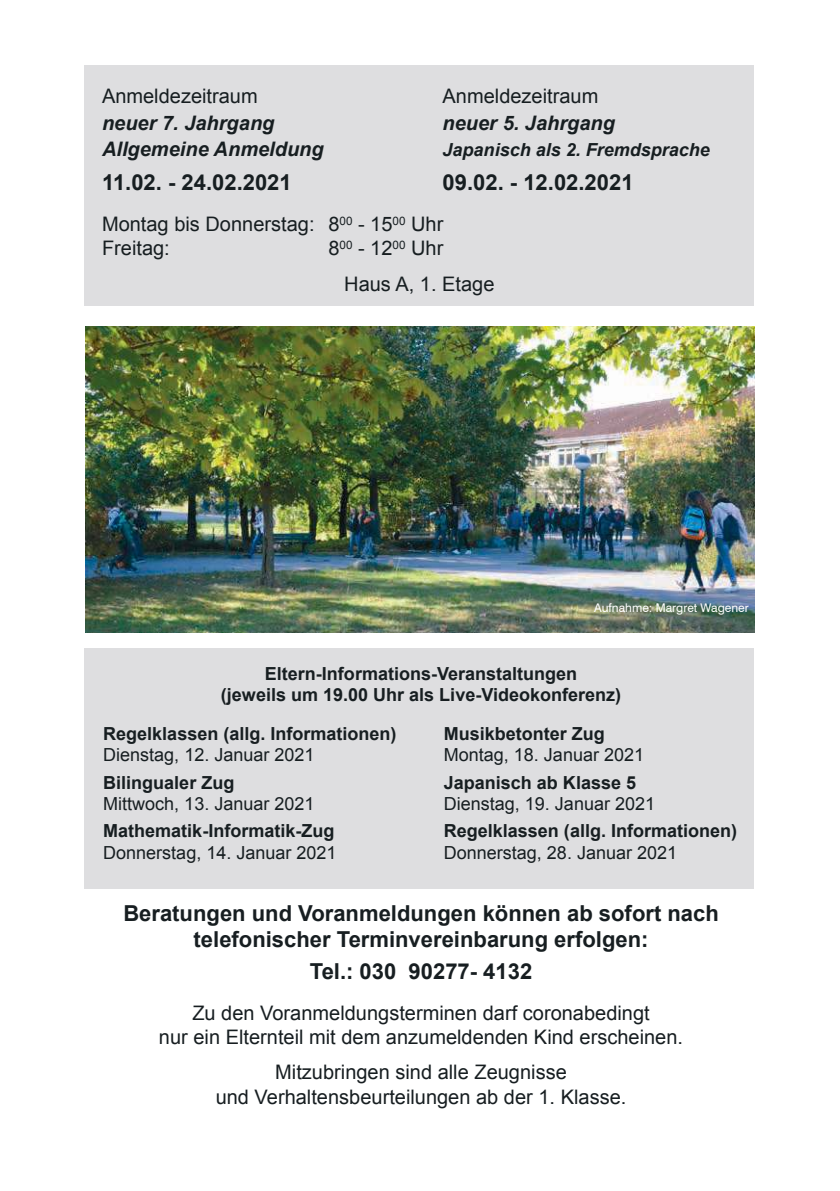
<style>
.page{position:relative;width:840px;height:1191px;background:#fff}
.page>*{position:absolute;margin:0;border:0;box-sizing:border-box;transform-origin:0 0}
.t1{font:700 22px/26.4px "Arial";color:#171e21;text-align:center}
.t2{font:20px/24px "Arial";color:#171e21;text-align:center}
.t3{font:italic 700 20px "Arial";color:#171e21}
.t4{font:700 18px/21.6px "Arial";color:#171e21;text-align:center}
.t5{font:18px "Arial";color:#171e21}
.t6{font:italic 700 18px "Arial";color:#171e21}
.t7{font:12px "Swiss 721 BT";color:#fff}
</style>
<div class="page">
<img style="left:85px;top:326px;width:668px;height:306px">
<div style="left:84px;top:65px;width:669px;height:241px;background:#dedee0"></div>
<div style="left:84px;top:647px;width:669px;height:241px;background:#dedee0"></div>
<p class="t2" style="left:102px;top:86px;width:157px">Anmeldezeitraum</p>
<p class="t2" style="left:442px;top:86px;width:157px">Anmeldezeitraum</p>
<p class="t3" style="left:102px;top:115px;width:174px">neuer 7. Jahrgang</p>
<p class="t3" style="left:442px;top:115px;width:174px">neuer 5. Jahrgang</p>
<p class="t3" style="left:102px;top:142px;width:223px">Allgemeine Anmeldung</p>
<p class="t6" style="left:442px;top:143px;width:269px">Japanisch als 2. Fremdsprache</p>
<p class="t1" style="left:102px;top:171px;width:191px">11.02. - 24.02.2021</p>
<p class="t1" style="left:442px;top:171px;width:192px">09.02. - 12.02.2021</p>
<p class="t2" style="left:102px;top:214px;width:342px;text-align:left">Montag bis Donnerstag: 8<sup>00</sup> - 15<sup>00</sup> Uhr<br>Freitag:</p>
<p class="t2" style="left:344px;top:232px;width:152px;line-height:35.4px;text-align:left;text-indent:-16px">8<sup>00</sup> - 12<sup>00</sup> Uhr<br>Haus A, 1. Etage</p>
<p class="t7" style="left:594px;top:603px;width:156px">Aufnahme: Margret Wagener</p>
<p class="t4" style="left:221px;top:664px;width:401px">Eltern-Informations-Veranstaltungen<br>(jeweils um 19.00 Uhr als Live-Videokonferenz)</p>
<p class="t4" style="left:103px;top:724px;width:295px">Regelklassen (allg. Informationen)</p>
<p class="t4" style="left:443px;top:724px;width:163px">Musikbetonter Zug</p>
<p class="t5" style="left:103px;top:748px;width:213px">Dienstag, 12. Januar 2021</p>
<p class="t5" style="left:443px;top:748px;width:202px">Montag, 18. Januar 2021</p>
<p class="t4" style="left:103px;top:773px;width:133px">Bilingualer Zug</p>
<p class="t4" style="left:443px;top:773px;width:194px">Japanisch ab Klasse 5</p>
<p class="t5" style="left:103px;top:797px;width:213px">Mittwoch, 13. Januar 2021</p>
<p class="t5" style="left:443px;top:797px;width:213px">Dienstag, 19. Januar 2021</p>
<p class="t4" style="left:103px;top:822px;width:233px">Mathematik-Informatik-Zug</p>
<p class="t4" style="left:443px;top:822px;width:295px">Regelklassen (allg. Informationen)</p>
<p class="t5" style="left:103px;top:846px;width:235px">Donnerstag, 14. Januar 2021</p>
<p class="t5" style="left:443px;top:846px;width:235px">Donnerstag, 28. Januar 2021</p>
<p class="t1" style="left:123px;top:901px;width:596px">Beratungen und Voranmeldungen können ab sofort nach telefonischer Terminvereinbarung erfolgen:</p>
<p class="t1" style="left:310px;top:960px;width:224px">Tel.: 030 90277- 4132</p>
<p class="t2" style="left:159px;top:1003px;width:525px">Zu den Voranmeldungsterminen darf coronabedingt<br>nur ein Elternteil mit dem anzumeldenden Kind erscheinen.</p>
<p class="t2" style="left:215px;top:1062px;width:412px">Mitzubringen sind alle Zeugnisse<br>und Verhaltensbeurteilungen ab der 1. Klasse.</p>
</div>
